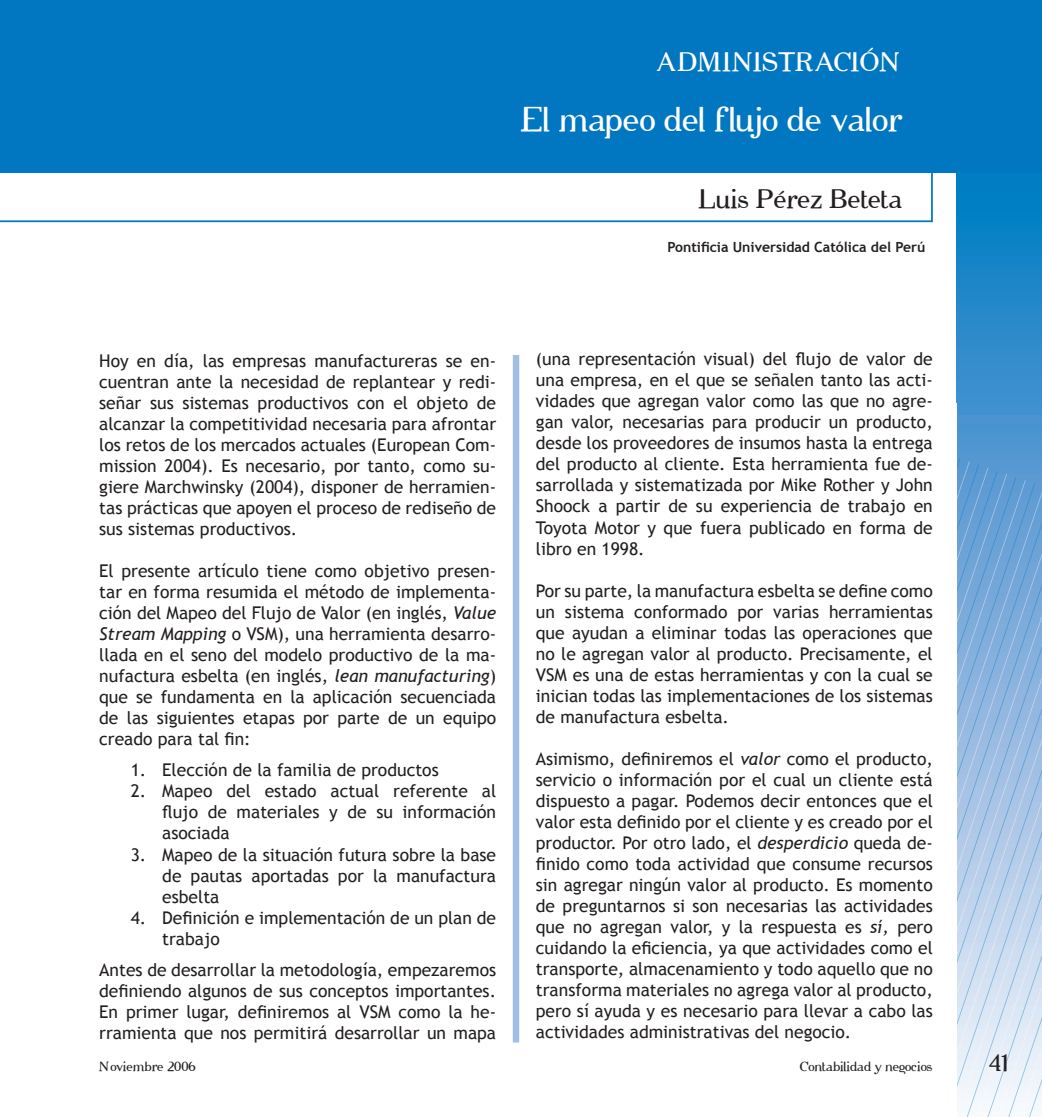
<style>
.page{position:relative;width:1042px;height:1117px;background:#fff}
.page>*{position:absolute;margin:0;border:0;box-sizing:border-box;transform-origin:0 0}
.t1{font:31.5px "Cipher";color:#fff}
.t2{font:24.5px "Cipher";color:#231f20}
.t3{font:24.5px "Cipher";letter-spacing:-.03em;color:#fff}
.t4{font:21.88px "Cipher";color:#231f20}
.parrafo_1{font:17.5px/21px "Trebuchet MS";color:#231f20;text-align:justify}
.párrafo_1{font:17.5px/21px "Trebuchet MS";color:#231f20;text-align:justify}
.tabla{font:700 14px "Trebuchet MS";color:#231f20}
.t5{font:12.25px "Cipher";color:#231f20}
.s1{font-style:italic}
</style>
<div class="page">
<svg style="left:956px;top:172px;width:86px;height:314px;background:#2b8bca"></svg>
<svg style="left:957px;top:552px;width:85px;height:564px;background:#aac7e6"></svg>
<svg style="left:968px;top:558px;width:74px;height:558px;background:#afcae8"></svg>
<div style="left:513px;top:99px;width:6px;height:943px;background:#a1bfe4"></div>
<div style="left:498px;top:0;width:38px;height:355px;background:#fff"></div>
<svg style="left:0;top:172px;width:933px;height:51px"></svg>
<div style="left:0;top:0;width:1042px;height:172px;background:#0077c0"></div>
<p class="t3" style="left:657px;top:47px;width:247px">ADMINISTRACIÓN</p>
<p class="t1" style="left:521px;top:100px;width:383px">El mapeo del f lujo de valor</p>
<p class="t2" style="left:699px;top:184px;width:206px">Luis Pérez Beteta</p>
<p class="parrafo_1" style="left:99px;top:350px;width:398px">Hoy en día, las empresas manufactureras se en&shy;cuentran ante la necesidad de replantear y redi&shy;señar sus sistemas productivos con el objeto de alcanzar la competitividad necesaria para afrontar los retos de los mercados actuales (European Com&shy;mission 2004). Es necesario, por tanto, como su&shy;giere Marchwinsky (2004), disponer de herramien&shy;tas prácticas que apoyen el proceso de rediseño de sus sistemas productivos.</p>
<p class="parrafo_1" style="left:99px;top:560px;width:398px">El presente artículo tiene como objetivo presen&shy;tar en forma resumida el método de implementa&shy;ción del Mapeo del Flujo de Valor (en inglés, <span class="s1">Value Stream Mapping</span> o VSM), una herramienta desarro&shy;llada en el seno del modelo productivo de la ma&shy;nufactura esbelta (en inglés, <span class="s1">lean manufacturing</span>) que se fundamenta en la aplicación secuenciada de las siguientes etapas por parte de un equipo creado para tal fin:</p>
<p class="párrafo_1" style="left:131px;top:759px;width:309px">1. Elección de la familia de productos</p>
<p class="párrafo_1" style="left:162px;top:780px;width:335px;text-indent:-32px">2. Mapeo del estado actual referente al flujo de materiales y de su información asociada</p>
<p class="párrafo_1" style="left:162px;top:843px;width:335px;text-indent:-32px">3. Mapeo de la situación futura sobre la base de pautas aportadas por la manufactura esbelta</p>
<p class="párrafo_1" style="left:162px;top:906px;width:335px;text-indent:-32px">4. Definición e implementación de un plan de trabajo</p>
<p class="parrafo_1" style="left:99px;top:959px;width:398px">Antes de desarrollar la metodología, empezaremos definiendo algunos de sus conceptos importantes.<br>En primer lugar, definiremos al VSM como la he&shy;rramienta que nos permitirá desarrollar un mapa</p>
<p class="tabla" style="left:667px;top:238px;width:259px">Pontificia Universidad Católica del Perú</p>
<p class="parrafo_1" style="left:536px;top:349px;width:398px">(una representación visual) del flujo de valor de una empresa, en el que se señalen tanto las acti&shy;vidades que agregan valor como las que no agre&shy;gan valor, necesarias para producir un producto, desde los proveedores de insumos hasta la entrega del producto al cliente. Esta herramienta fue de&shy;sarrollada y sistematizada por Mike Rother y John Shoock a partir de su experiencia de trabajo en Toyota Motor y que fuera publicado en forma de libro en 1998.</p>
<p class="parrafo_1" style="left:536px;top:580px;width:398px">Por su parte, la manufactura esbelta se define como un sistema conformado por varias herramientas que ayudan a eliminar todas las operaciones que no le agregan valor al producto. Precisamente, el VSM es una de estas herramientas y con la cual se inician todas las implementaciones de los sistemas de manufactura esbelta.</p>
<p class="parrafo_1" style="left:536px;top:748px;width:398px">Asimismo, definiremos el <span class="s1">valor</span> como el producto, servicio o información por el cual un cliente está dispuesto a pagar. Podemos decir entonces que el valor esta definido por el cliente y es creado por el productor. Por otro lado, el <span class="s1">desperdicio</span> queda de&shy;finido como toda actividad que consume recursos sin agregar ningún valor al producto. Es momento de preguntarnos si son necesarias las actividades que no agregan valor, y la respuesta es <span class="s1">sí,</span> pero cuidando la eficiencia, ya que actividades como el transporte, almacenamiento y todo aquello que no transforma materiales no agrega valor al producto, pero sí ayuda y es necesario para llevar a cabo las actividades administrativas del negocio.</p>
<p class="t5" style="left:99px;top:1058px;width:98px">Noviembre 2006</p>
<p class="t5" style="left:800px;top:1058px;width:134px">Contabilidad y negocios</p>
<p class="t4" style="left:989px;top:1049px;width:20px">41</p>
</div>
